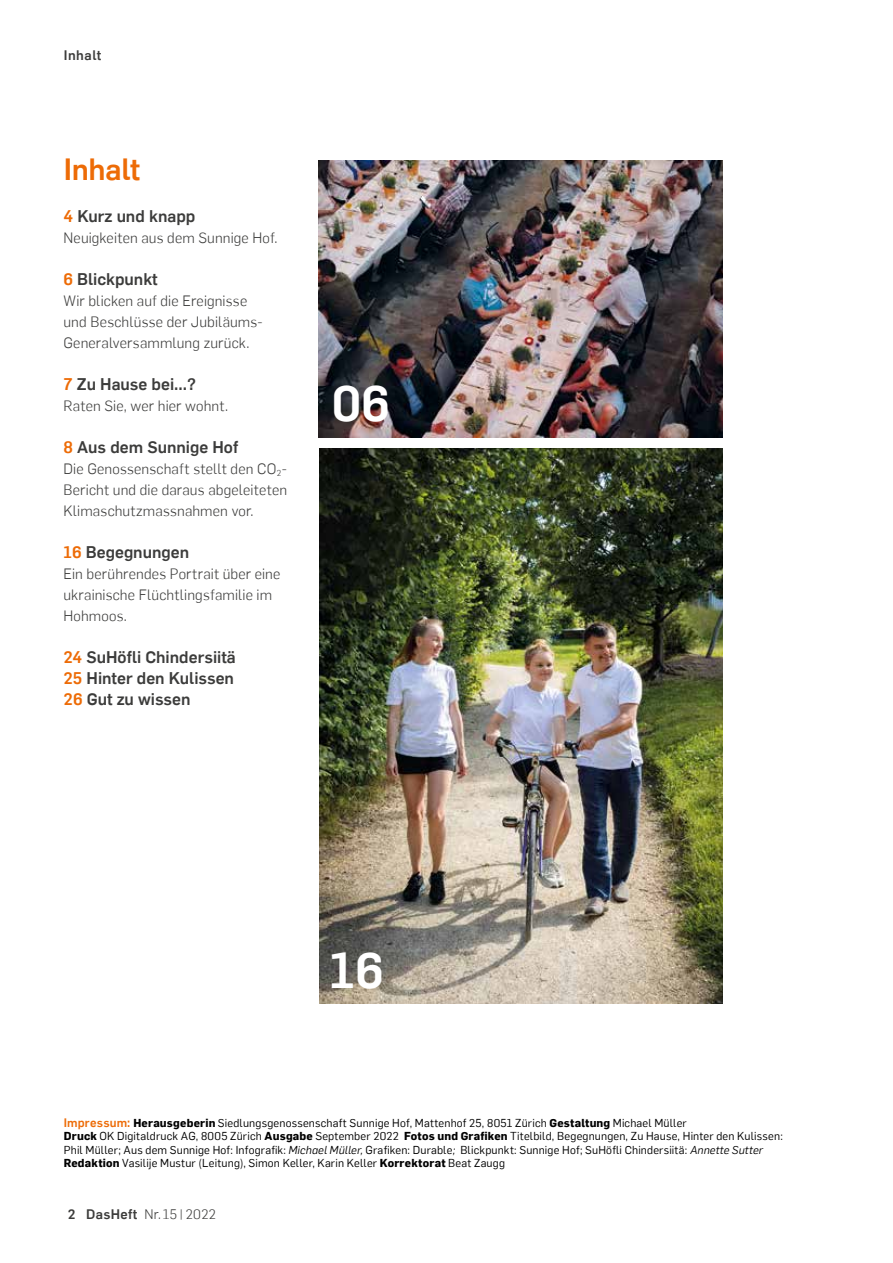
<style>
.page{position:relative;width:893px;height:1263px;background:#fff}
.page>*{position:absolute;margin:0;border:0;box-sizing:border-box;transform-origin:0 0}
.t1{font:500 49.5px "Flama";color:#fff}
.t2{font:500 30px "Flama";letter-spacing:-.01em;color:#ed6b06}
.t3{font:500 16.5px/21px "Flama";color:#3c3c3b;text-align:justify}
.t4{font:300 14.7px/21px "Flama";letter-spacing:.01em;color:#3c3c3b}
.t5{font:300 13.5px "Flama";letter-spacing:.03em;color:#3c3c3b}
.t6{font:500 13.5px "Flama";letter-spacing:.04em;color:#3c3c3b}
.t7{font:11.25px/13.5px "Flama";letter-spacing:.015em;color:#000}
.s1{color:#ed6b06}
.s2{font-weight:500;font-size:12px;color:#ed6b06}
.s3{font-weight:700}
.s4{font-style:italic}
.s5{font-weight:500}
</style>
<div class="page">
<img style="left:319px;top:449px;width:404px;height:554px">
<img style="left:319px;top:161px;width:404px;height:276px">
<p class="t6" style="left:64px;top:45px;width:39px">Inhalt</p>
<h2 class="t2" style="left:64px;top:147px;width:78px">Inhalt</h2>
<h3 class="t3" style="left:64px;top:204px;width:133px"><span class="s1">4</span> Kurz und knapp</h3>
<h3 class="t4" style="left:64px;top:226px;width:216px">Neuigkeiten aus dem Sunnige Hof.</h3>
<h3 class="t3" style="left:64px;top:267px;width:96px"><span class="s1">6</span> Blickpunkt</h3>
<h3 class="t4" style="left:64px;top:289px;width:201px">Wir blicken auf die Ereignisse und Beschlüsse der Jubiläums-<br>Generalversammlung zurück.</h3>
<h3 class="t3" style="left:64px;top:372px;width:134px"><span class="s1">7</span> Zu Hause bei...?</h3>
<h3 class="t4" style="left:64px;top:394px;width:166px">Raten Sie, wer hier wohnt.</h3>
<h3 class="t3" style="left:64px;top:435px;width:176px"><span class="s1">8</span> Aus dem Sunnige Hof</h3>
<h3 class="t4" style="left:64px;top:457px;width:225px;text-align:justify">Die Genossenschaft stellt den CO<sub>2</sub>- Bericht und die daraus abgeleiteten Klimaschutzmassnahmen vor.</h3>
<h3 class="t3" style="left:64px;top:540px;width:127px"><span class="s1">16</span> Begegnungen</h3>
<h3 class="t4" style="left:64px;top:562px;width:218px">Ein berührendes Portrait über eine ukrainische Flüchtlingsfamilie im<br>Hohmoos.</h3>
<h3 class="t3" style="left:64px;top:645px;width:174px"><span class="s1">24</span> SuHöfli Chindersiitä <span class="s1">25</span> Hinter den Kulissen <span class="s1">26</span> Gut zu wissen</h3>
<h1 class="t1" style="left:332px;top:368px;width:60px">06</h1>
<h1 class="t1" style="left:330px;top:935px;width:56px">16</h1>
<p class="t7" style="left:64px;top:1115px;width:721px"><span class="s2">Impressum:</span> <span class="s3">Herausgeberin</span> Siedlungsgenossenschaft Sunnige Hof, Mattenhof 25, 8051 Zürich <span class="s3">Gestaltung</span> Michael Müller<br><span class="s3">Druck</span> OK Digitaldruck AG, 8005 Zürich <span class="s3">Ausgabe</span> September 2022 <span class="s3">Fotos und Grafiken</span> Titelbild, Begegnungen, Zu Hause, Hinter den Kulissen:<br>Phil Müller; Aus dem Sunnige Hof: Infografik: <span class="s4">Michael Müller,</span> Grafiken: Durable<span class="s4">;</span> Blickpunkt: Sunnige Hof; SuHöfli Chindersiitä: <span class="s4">Annette Sutter </span><span class="s3">Redaktion</span> Vasilije Mustur (Leitung), Simon Keller, Karin Keller <span class="s3">Korrektorat</span> Beat Zaugg</p>
<p class="t5" style="left:68px;top:1205px;width:150px"><span class="s5">2 DasHeft</span> Nr. 15 | 2022</p>
</div>
